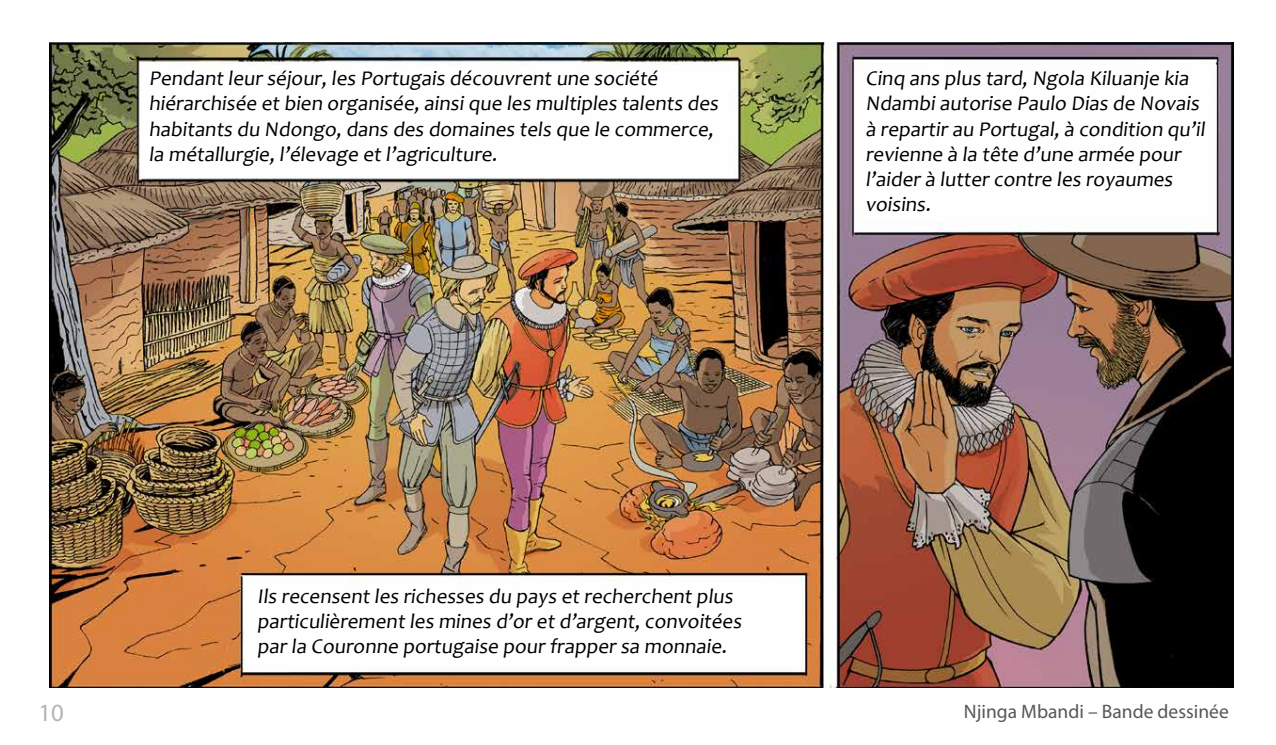
<style>
.page{position:relative;width:1276px;height:745px;background:#fff}
.page>*{position:absolute;margin:0;border:0;box-sizing:border-box;transform-origin:0 0}
.t1{font:24.75px "Myriad Pro";color:#b5b4b4}
.t2{font:21px/25.2px "Candara";color:#000}
.t3{font:19.5px "Myriad Pro";color:#575756}
</style>
<div class="page">
<img style="left:49px;top:43px;width:1184px;height:644px">
<p class="t2" style="left:149px;top:66px;width:574px">Pendant leur séjour, les Portugais découvrent une société hiérarchisée et bien organisée, ainsi que les multiples talents des habitants du Ndongo, dans des domaines tels que le commerce, la métallurgie, l’élevage et l’agriculture.</p>
<p class="t2" style="left:865px;top:66px;width:344px">Cinq ans plus tard, Ngola Kiluanje kia<br>Ndambi autorise Paulo Dias de Novais à repartir au Portugal, à condition qu’il revienne à la tête d’une armée pour l’aider à lutter contre les royaumes voisins.</p>
<p class="t2" style="left:257px;top:583px;width:489px">Ils recensent les richesses du pays et recherchent plus particulièrement les mines d’or et d’argent, convoitées par la Couronne portugaise pour frapper sa monnaie.</p>
<p class="t1" style="left:38px;top:696px;width:27px">10</p>
<p class="t3" style="left:963px;top:699px;width:266px">Njinga Mbandi – Bande dessinée</p>
</div>
